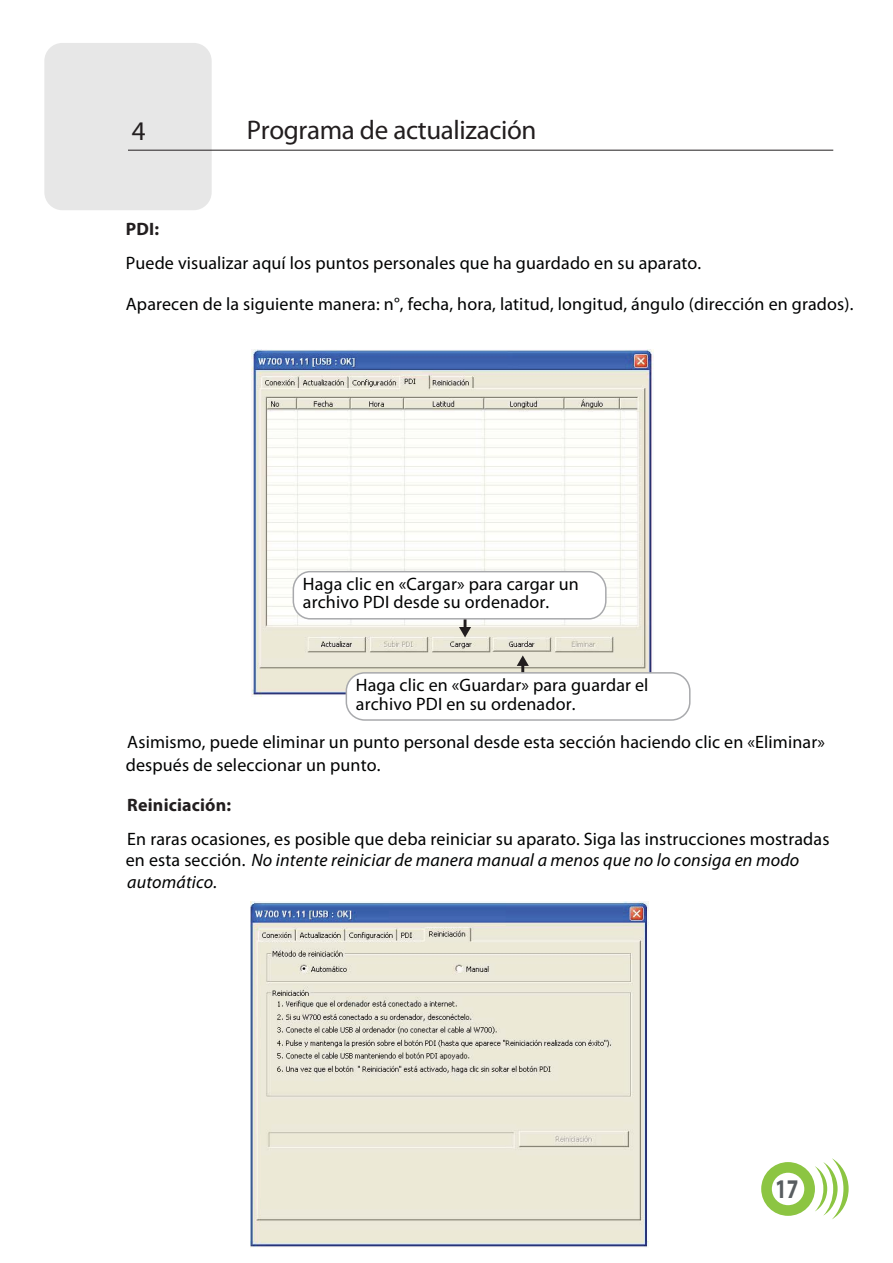
<style>
.page{position:relative;width:893px;height:1263px;background:#fff}
.page>*{position:absolute;margin:0;border:0;box-sizing:border-box;transform-origin:0 0}
.t1{font:700 27.15px "Myriad Pro";color:#585d60;scale:.77 1}
.t2{font:27px "Myriad Pro";letter-spacing:-.015em;color:#221e1f}
.t3{font:18px/21.6px "Myriad Pro";letter-spacing:.01em;color:#010202}
.t4{font:700 18px "Myriad Pro";letter-spacing:.01em;color:#221e1f}
.s1{font-style:italic}
</style>
<div class="page">
<svg style="left:761px;top:1158px;width:87px;height:61px"></svg>
<div style="left:44px;top:43px;width:168px;height:167px;background:#e7e7e7;border-radius:18px"></div>
<img style="left:252px;top:349px;width:401px;height:347px">
<svg style="left:517px;top:655px;width:12px;height:17px"></svg>
<svg style="left:459px;top:620px;width:12px;height:17px"></svg>
<div style="left:346px;top:673px;width:344px;height:47px;background:#fff;border-radius:18px"></div>
<div style="left:346px;top:672px;width:344px;height:49px;border:2px solid #a8a9ac;border-radius:18px"></div>
<div style="left:293px;top:572px;width:313px;height:47px;background:#fff;border-radius:17px"></div>
<div style="left:293px;top:571px;width:313px;height:49px;border:2px solid #a8a9ac;border-radius:17px"></div>
<img style="left:251px;top:901px;width:397px;height:347px">
<h2 class="t2" style="left:132px;top:121px;width:15px">4</h2>
<h2 class="t2" style="left:247px;top:119px;width:291px">Programa de actualización</h2>
<p class="t4" style="left:126px;top:222px;width:35px">PDI:</p>
<p class="t3" style="left:126px;top:253px;width:577px">Puede visualizar aquí los puntos personales que ha guardado en su aparato.</p>
<p class="t3" style="left:126px;top:294px;width:729px">Aparecen de la siguiente manera: n°, fecha, hora, latitud, longitud, ángulo (dirección en grados).</p>
<p class="t3" style="left:303px;top:574px;width:277px">Haga clic en «Cargar» para cargar un</p>
<p class="t3" style="left:303px;top:593px;width:248px">archivo PDI desde su ordenador.</p>
<p class="t3" style="left:356px;top:675px;width:294px">Haga clic en «Guardar» para guardar el</p>
<p class="t3" style="left:356px;top:694px;width:221px">archivo PDI en su ordenador.</p>
<p class="t3" style="left:127px;top:733px;width:699px">Asimismo, puede eliminar un punto personal desde esta sección haciendo clic en «Eliminar»</p>
<p class="t3" style="left:126px;top:756px;width:256px">después de seleccionar un punto.</p>
<p class="t4" style="left:127px;top:798px;width:105px">Reiniciación:</p>
<p class="t3" style="left:126px;top:829px;width:705px">En raras ocasiones, es posible que deba reiniciar su aparato. Siga las instrucciones mostradas en esta sección. <span class="s1">No intente reiniciar de manera manual a menos que no lo consiga en modo automático.</span></p>
<h1 class="t1" style="left:775px;top:1179px;width:32px">17</h1>
</div>
